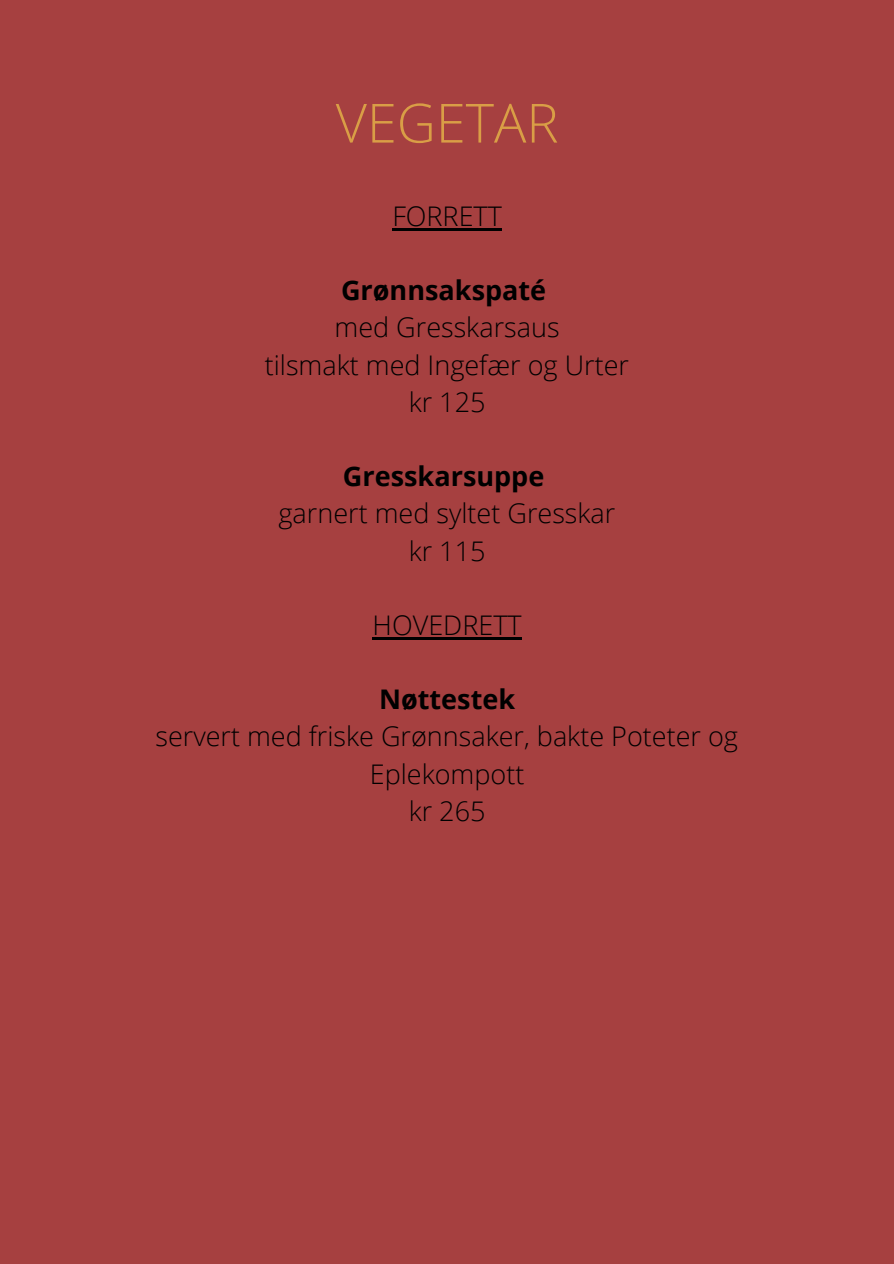
<style>
.page{position:relative;width:894px;height:1264px;background:#fff}
.page>*{position:absolute;margin:0;border:0;box-sizing:border-box;transform-origin:0 0}
.t1{font:300 54px "Open Sans";color:#d99e46}
.t2{font:300 27px/37.2px "Open Sans";color:#000;text-align:center}
.t3{font:700 27px "Open Sans";color:#000}
</style>
<div class="page">
<div style="left:0;top:0;width:893px;height:1263px;background:#a64040"></div>
<hr style="left:392px;top:228px;width:110px;height:2px;background:#000">
<hr style="left:372px;top:637px;width:149px;height:2px;background:#000">
<h1 class="t1" style="left:335px;top:85px;width:224px">VEGETAR</h1>
<p class="t2" style="left:392px;top:197px;width:111px">FORRETT</p>
<p class="t3" style="left:341px;top:271px;width:207px">Grønnsakspaté</p>
<p class="t2" style="left:265px;top:308px;width:365px">med Gresskarsaus<br>tilsmakt med Ingefær og Urter kr 125</p>
<p class="t3" style="left:343px;top:457px;width:203px">Gresskarsuppe</p>
<p class="t2" style="left:278px;top:494px;width:338px">garnert med syltet Gresskar kr 115</p>
<p class="t2" style="left:372px;top:605px;width:150px">HOVEDRETT</p>
<p class="t3" style="left:379px;top:680px;width:137px">Nøttestek</p>
<p class="t2" style="left:155px;top:717px;width:584px">servert med friske Grønnsaker, bakte Poteter og<br>Eplekompott<br>kr 265</p>
</div>
